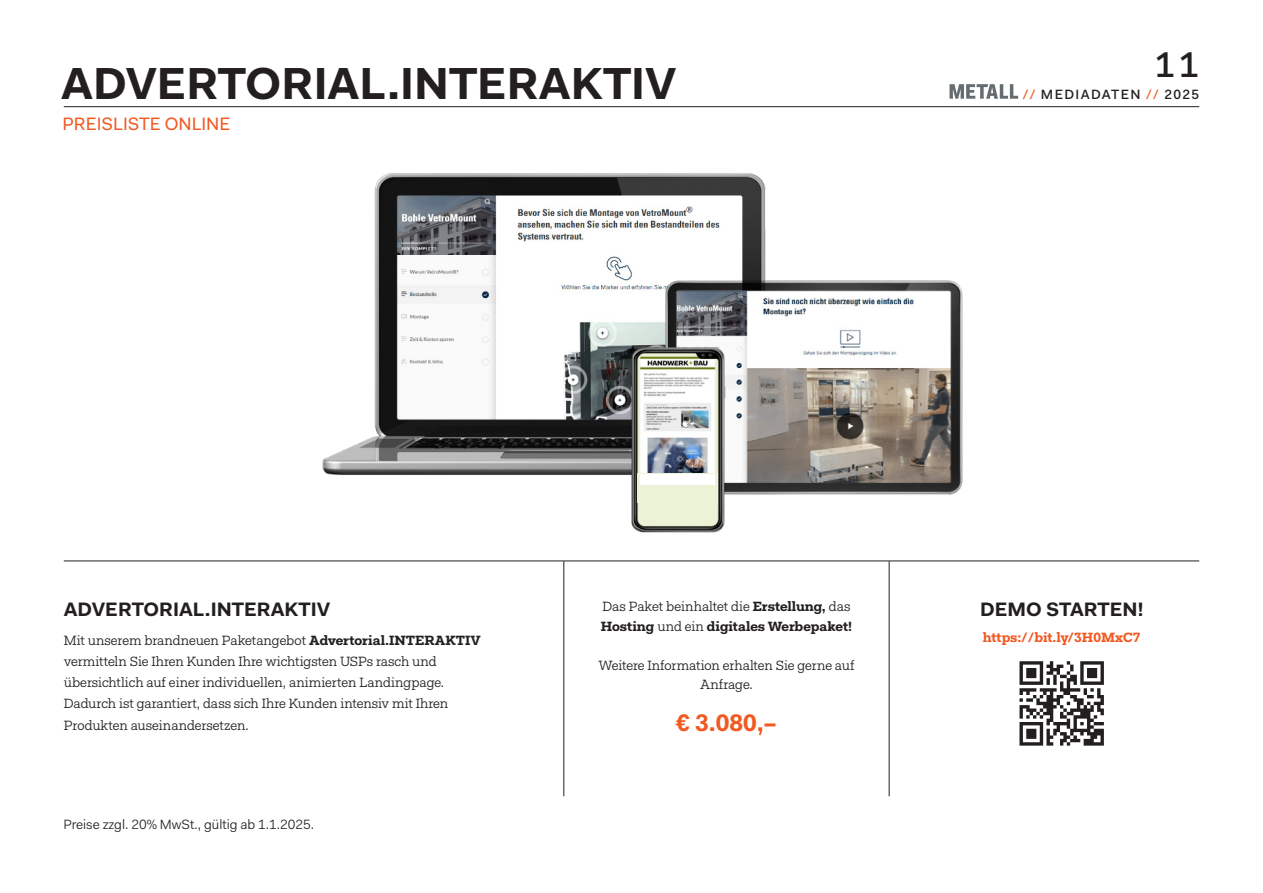
<style>
.page{position:relative;width:1263px;height:893px;background:#fff}
.page>*{position:absolute;margin:0;border:0;box-sizing:border-box;transform-origin:0 0}
._05_Kopfzeile_unterpunkt_inhalt{font:700 45px "Fakt Pro";color:#231f20}
.t1{font:500 36px "Fakt Pro";color:#231f20}
._03_TT_klein{font:700 24px "Fakt Pro";color:#f15921}
._03_TT_Preisliste{font:700 19.5px "Fakt Pro";color:#231f20}
._05_Kopfzeile_blau_OHNE_Inhalt{font:18px "Fakt Pro";color:#f15921}
._01_GS{font:13.5px/21.1px "Fakt Slab Pro Blond";letter-spacing:-.005em;color:#231f20}
._01_GS-2{font:700 13.5px/19.5px "Fakt Slab Pro";letter-spacing:-.005em;color:#231f20}
._02_BU{font:13.5px "Fakt Pro Blond";color:#231f20}
._01_GS-3{font:700 13.5px "Fakt Slab Pro";color:#f15921}
.t2{font:500 13.5px "Fakt Pro";letter-spacing:.1em;color:#231f20}
.s1{color:#f15921}
.s2{font-family:"Fakt Slab Pro";font-weight:700}
.s3{font-family:"Fakt Slab Pro Blond";font-weight:400}
</style>
<div class="page">
<hr style="left:64px;top:106px;width:1135px;height:1px;background:#231f20">
<svg style="left:949px;top:84px;width:69px;height:15px"></svg>
<hr style="left:64px;top:561px;width:1135px;height:1px;background:#231f20">
<hr style="left:563px;top:561px;width:1px;height:235px;background:#231f20">
<hr style="left:889px;top:561px;width:1px;height:235px;background:#231f20">
<img style="left:280px;top:173px;width:703px;height:388px">
<div style="left:637px;top:474px;width:81px;height:29px;background:#ecf2d5"></div>
<div style="left:640px;top:474px;width:75px;height:10px;background:#fff"></div>
<svg style="left:1019px;top:661px;width:85px;height:85px"></svg>
<p class="_05_Kopfzeile_unterpunkt_inhalt" style="left:61px;top:53px;width:617px">ADVERTORIAL.INTERAKTIV</p>
<p class="_05_Kopfzeile_blau_OHNE_Inhalt" style="left:63px;top:111px;width:170px">PREISLISTE ONLINE</p>
<h2 class="t1" style="left:1155px;top:41px;width:46px">11</h2>
<p class="t2" style="left:1023px;top:85px;width:178px"><span class="s1">//</span> MEDIADATEN <span class="s1">//</span> 2025</p>
<p class="_03_TT_Preisliste" style="left:64px;top:596px;width:268px">ADVERTORIAL.INTERAKTIV</p>
<p class="_01_GS" style="left:64px;top:630px;width:418px">Mit unserem brandneuen Paketangebot <span class="s2">Advertorial.INTERAKTIV </span>vermitteln Sie Ihren Kunden Ihre wichtigsten USPs rasch und übersichtlich auf einer individuellen, animierten Landingpage.<br>Dadurch ist garantiert, dass sich Ihre Kunden intensiv mit Ihren Produkten auseinandersetzen.</p>
<p class="_02_BU" style="left:63px;top:815px;width:252px">Preise zzgl. 20% MwSt., gültig ab 1.1.2025.</p>
<p class="_01_GS-2" style="left:601px;top:596px;width:253px"><span class="s3">Das Paket beinhaltet die</span> Erstellung, <span class="s3">das<br></span>Hosting <span class="s3">und ein</span> digitales Werbepaket!</p>
<p class="_01_GS" style="left:598px;top:655px;width:258px;line-height:19.5px;text-align:center">Weitere Information erhalten Sie gerne auf<br>Anfrage.</p>
<p class="_03_TT_klein" style="left:676px;top:707px;width:102px">€ 3.080,–</p>
<p class="_03_TT_Preisliste" style="left:980px;top:596px;width:165px">DEMO STARTEN!</p>
<p class="_01_GS-3" style="left:983px;top:628px;width:159px">https://bit.ly/3H0MxC7</p>
</div>
